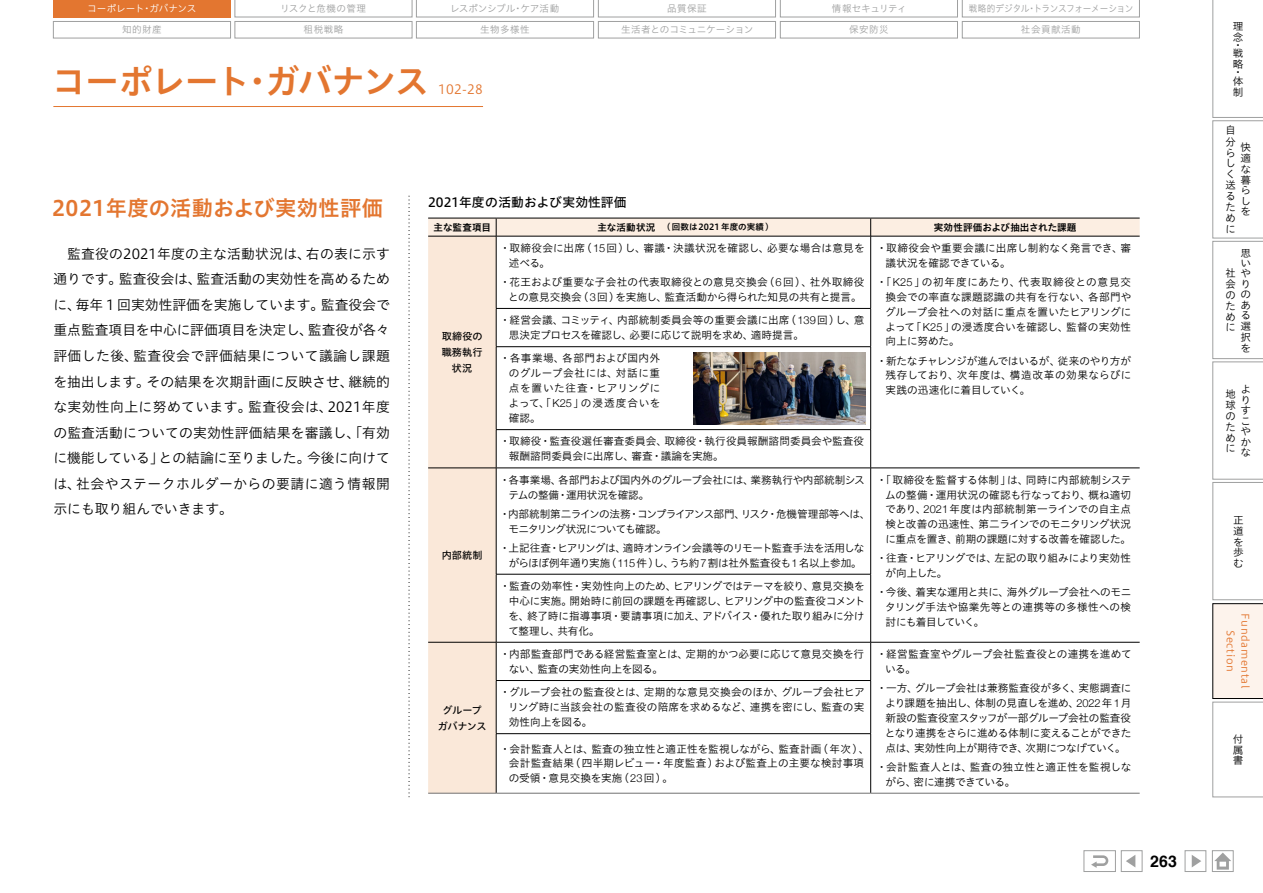
<style>
.page{position:relative;width:1263px;height:893px;background:#fff}
.page>*{position:absolute;margin:0;border:0;box-sizing:border-box;transform-origin:0 0}
.t1{font:34.05px "Hiragino UD Sans Std W6";letter-spacing:-.045em;color:#e37630}
.t2{font:21.3px "Hiragino UD Sans Std W6";letter-spacing:.02em;color:#e37630}
.t3{font:700 15.9px "Helvetica";color:#000}
.t4{font:13.8px/25.5px "Hiragino UD Sans Std W3";letter-spacing:.035em;color:#000;text-align:justify}
.t5{font:12.75px "Hiragino UD Sans Std W5";color:#000}
.t6{font:12.75px "Hiragino UD Sans Std W3";color:#e37630}
.t7{font:10.65px/14.9px "Hiragino UD Sans Std W3";letter-spacing:-.005em;color:#000;text-align:justify}
.t8{font:10.65px/14.9px "Hiragino UD Sans Std W3";letter-spacing:.02em;color:#000}
.t9{font:10.65px/14.9px "Hiragino UD Sans Std W3";letter-spacing:-.03em;color:#000;text-align:right}
.t10{font:10.65px/14.9px "Hiragino UD Sans Std W3";letter-spacing:-.065em;color:#000}
.t11{font:10.65px/14.9px "Hiragino UD Sans Std W3";letter-spacing:.015em;color:#000}
.t12{font:10.35px/10.5px "Hiragino UD Sans Std W3";color:#000}
.t13{font:10.35px/14.9px "Hiragino UD Sans Std W3";letter-spacing:.05em;color:#e37630;text-align:center}
.t14{font:10.05px/15.9px "Hiragino UD Sans Std W5";letter-spacing:.015em;color:#000;text-align:center}
.t15{font:10.05px/15.9px "Hiragino UD Sans Std W5";letter-spacing:-.045em;color:#000;text-align:center}
.t16{font:9.6px/21px "Hiragino UD Sans Std W3";letter-spacing:.005em;color:#9fa0a0;text-align:center}
.t17{font:9.6px/21px "Hiragino UD Sans Std W3";letter-spacing:-.015em;color:#9fa0a0;text-align:center;scale:.9 1}
.t18{font:9.6px "Hiragino UD Sans Std W6";color:#000}
.t19{font:9.6px/21px "Hiragino UD Sans Std W3";letter-spacing:.035em;color:#9fa0a0;text-align:center}
.t20{font:9.6px "Hiragino UD Sans Std W3";letter-spacing:-.015em;color:#fff}
.t21{font:8.55px "Hiragino UD Sans Std W6";letter-spacing:.02em;color:#000}
.s1{font-size:9.6px}
.s2{font-family:"Helvetica Neue";font-weight:300;font-size:11.1px}
</style>
<div class="page">
<hr style="left:53px;top:106px;width:430px;height:1px;background:#e37630">
<svg style="left:409px;top:196px;width:1px;height:601px"></svg>
<hr style="left:428px;top:793px;width:68px;height:1px;background:#727171">
<hr style="left:871px;top:793px;width:269px;height:1px;background:#727171">
<hr style="left:496px;top:793px;width:375px;height:1px;background:#727171">
<svg style="left:428px;top:218px;width:712px;height:575px"></svg>
<img style="left:693px;top:352px;width:172px;height:72px">
<div style="left:1185px;top:850px;width:21px;height:22px;background:#fff;border:1px solid #9fa0a0"></div>
<svg style="left:1192px;top:855px;width:9px;height:12px"></svg>
<div style="left:1121px;top:850px;width:21px;height:22px;background:#fff;border:1px solid #9fa0a0"></div>
<svg style="left:1126px;top:855px;width:9px;height:12px"></svg>
<div style="left:1212px;top:850px;width:21px;height:22px;background:#fff;border:1px solid #9fa0a0"></div>
<svg style="left:1214px;top:853px;width:17px;height:17px"></svg>
<div style="left:1084px;top:850px;width:32px;height:22px;background:#fff;border:1px solid #9fa0a0"></div>
<svg style="left:1091px;top:855px;width:17px;height:13px"></svg>
<svg style="left:1212px;top:0;width:51px;height:797px"></svg>
<div style="left:53px;top:0;width:178px;height:17px;background:#e37630"></div>
<div style="left:53px;top:21px;width:178px;height:17px;border:1px solid #9fa0a0"></div>
<div style="left:235px;top:21px;width:177px;height:17px;border:1px solid #9fa0a0"></div>
<div style="left:416px;top:21px;width:178px;height:17px;border:1px solid #9fa0a0"></div>
<div style="left:598px;top:21px;width:178px;height:17px;border:1px solid #9fa0a0"></div>
<div style="left:780px;top:21px;width:178px;height:17px;border:1px solid #9fa0a0"></div>
<svg style="left:235px;top:0;width:905px;height:17px"></svg>
<div style="left:962px;top:21px;width:178px;height:17px;border:1px solid #9fa0a0"></div>
<p class="t20" style="left:87px;top:1px;width:111px">コーポレート・ガバナンス</p>
<p class="t16" style="left:122px;top:19px;width:41px">知的財産</p>
<p class="t19" style="left:280px;top:-2px;width:87px">リスクと危機の管理租税戦略</p>
<p class="t16" style="left:450px;top:-2px;width:110px">レスポンシブル・ケア活動生物多様性</p>
<p class="t16" style="left:621px;top:-2px;width:134px">品質保証<br>生活者とのコミュニケーション</p>
<p class="t16" style="left:832px;top:-2px;width:76px">情報セキュリティ保安防災</p>
<p class="t17" style="left:969px;top:-2px;width:184px">戦略的デジタル・トランスフォーメーション社会貢献活動</p>
<h1 class="t1" style="left:52px;top:55px;width:379px">コーポレート・ガバナンス</h1>
<p class="t6" style="left:438px;top:79px;width:46px">102-28</p>
<h2 class="t2" style="left:52px;top:191px;width:332px">2021年度の活動および実効性評価</h2>
<p class="t4" style="left:53px;top:240px;width:338px;text-indent:14px">監査役の2021年度の主な活動状況は、右の表に示す通りです。監査役会は、監査活動の実効性を高めるために、毎年１回実効性評価を実施しています。監査役会で重点監査項目を中心に評価項目を決定し、監査役が各々評価した後、監査役会で評価結果について議論し課題を抽出します。その結果を次期計画に反映させ、継続的な実効性向上に努めています。監査役会は、2021年度の監査活動についての実効性評価結果を審議し、「有効に機能している」との結論に至りました。今後に向けては、社会やステークホルダーからの要請に適う情報開示にも取り組んでいきます。</p>
<p class="t5" style="left:428px;top:192px;width:200px">2021年度の活動および実効性評価</p>
<p class="t18" style="left:433px;top:220px;width:59px">主な監査項目</p>
<p class="t21" style="left:597px;top:221px;width:178px"><span class="s1">主な活動状況　</span>（回数は2021 年度の実績）</p>
<p class="t18" style="left:934px;top:220px;width:144px">実効性評価および抽出された課題</p>
<p class="t14" style="left:442px;top:328px;width:42px">取締役の職務執行状況</p>
<p class="t14" style="left:442px;top:547px;width:42px">内部統制</p>
<p class="t15" style="left:438px;top:701px;width:50px">グループガバナンス</p>
<p class="t8" style="left:509px;top:240px;width:357px;text-indent:-9px">・取締役会に出席（<span class="s2">15</span>回）し、審議・決議状況を確認し、必要な場合は意見を述べる。　</p>
<p class="t7" style="left:500px;top:274px;width:366px;text-align:center">・花王および重要な子会社の代表取締役との意見交換会（<span class="s2">6</span>回）、社外取締役との意見交換会（<span class="s2">3</span>回）を実施し、監査活動から得られた知見の共有と提言。</p>
<p class="t7" style="left:509px;top:312px;width:357px;text-indent:-9px">・経営会議、コミッティ、内部統制委員会等の重要会議に出席（<span class="s2">139</span>回）し、意思決定プロセスを確認し、必要に応じて説明を求め、適時提言。</p>
<p class="t7" style="left:508px;top:350px;width:154px;text-indent:-8px">・各事業場、各部門および国内外のグループ会社には、対話に重点を置いた往査・ヒアリングによって、「<span class="s2">K25</span>」の浸透度合いを確認。</p>
<p class="t7" style="left:509px;top:433px;width:357px;text-indent:-9px">・取締役・監査役選任審査委員会、取締役・執行役員報酬諮問委員会や監査役報酬諮問委員会に出席し、審査・議論を実施。</p>
<p class="t7" style="left:508px;top:472px;width:358px;text-indent:-9px">・各事業場、各部門および国内外のグループ会社には、業務執行や内部統制システムの整備・運用状況を確認。</p>
<p class="t10" style="left:509px;top:506px;width:363px;text-indent:-9px">・内部統制第二ラインの法務・コンプライアンス部門、リスク・危機管理部等へは、モニタリング状況についても確認。</p>
<p class="t9" style="left:499px;top:540px;width:367px">・上記往査・ヒアリングは、適時オンライン会議等のリモート監査手法を活用しながらほぼ例年通り実施（<span class="s2">115</span>件）し、うち約<span class="s2">7</span>割は社外監査役も<span class="s2">1</span>名以上参加。</p>
<p class="t7" style="left:508px;top:578px;width:358px;text-indent:-9px">・監査の効率性・実効性向上のため、ヒアリングではテーマを絞り、意見交換を中心に実施。開始時に前回の課題を再確認し、ヒアリング中の監査役コメントを、終了時に指導事項・要請事項に加え、アドバイス・優れた取り組みに分けて整理し、共有化。</p>
<p class="t11" style="left:885px;top:240px;width:247px;text-indent:-9px">・取締役会や重要会議に出席し制約なく発言でき、審議状況を確認できている。</p>
<p class="t7" style="left:885px;top:274px;width:248px;text-indent:-8px">・「<span class="s2">K25</span>」の初年度にあたり、代表取締役との意見交換会での率直な課題認識の共有を行ない、各部門やグループ会社への対話に重点を置いたヒアリングによって「<span class="s2">K25</span>」の浸透度合いを確認し、監督の実効性向上に努めた。</p>
<p class="t7" style="left:885px;top:352px;width:247px;text-indent:-9px">・新たなチャレンジが進んではいるが、従来のやり方が残存しており、次年度は、構造改革の効果ならびに実践の迅速化に着目していく。</p>
<p class="t7" style="left:885px;top:472px;width:248px;text-indent:-9px">・「取締役を監督する体制」は、同時に内部統制システムの整備・運用状況の確認も行なっており、概ね適切であり、<span class="s2">2021</span>年度は内部統制第一ラインでの自主点検と改善の迅速性、第二ラインでのモニタリング状況に重点を置き、前期の課題に対する改善を確認した。</p>
<p class="t7" style="left:885px;top:550px;width:247px;text-indent:-9px">・往査・ヒアリングでは、左記の取り組みにより実効性が向上した。</p>
<p class="t7" style="left:885px;top:584px;width:248px;text-indent:-9px">・今後、着実な運用と共に、海外グループ会社へのモニタリング手法や協業先等との連携等の多様性への検討にも着目していく。</p>
<p class="t7" style="left:509px;top:646px;width:357px;text-indent:-9px">・内部監査部門である経営監査室とは、定期的かつ必要に応じて意見交換を行ない、監査の実効性向上を図る。</p>
<p class="t8" style="left:885px;top:646px;width:248px;text-indent:-9px">・経営監査室やグループ会社監査役との連携を進めている。</p>
<p class="t7" style="left:885px;top:680px;width:248px;text-indent:-8px">・一方、グループ会社は兼務監査役が多く、実態調査により課題を抽出し、体制の見直しを進め、<span class="s2">2022</span>年<span class="s2">1</span>月新設の監査役室スタッフが一部グループ会社の監査役となり連携をさらに進める体制に変えることができた点は、実効性向上が期待でき、次期につなげていく。</p>
<p class="t7" style="left:885px;top:759px;width:247px;text-indent:-9px">・会計監査人とは、監査の独立性と適正性を監視しながら、密に連携できている。</p>
<p class="t7" style="left:508px;top:684px;width:358px;text-indent:-8px">・グループ会社の監査役とは、定期的な意見交換会のほか、グループ会社ヒアリング時に当該会社の監査役の陪席を求めるなど、連携を密にし、監査の実効性向上を図る。</p>
<p class="t8" style="left:509px;top:740px;width:362px;text-indent:-9px">・会計監査人とは、監査の独立性と適正性を監視しながら、監査計画（年次）、会計監査結果（四半期レビュー・年度監査）および監査上の主要な検討事項の受領・意見交換を実施（<span class="s2">23</span>回）。</p>
<h3 class="t3" style="left:1150px;top:848px;width:28px">263</h3>
<p class="t12" style="left:1233px;top:20px;width:12px">理念</p>
<p class="t12" style="left:1233px;top:40px;width:12px;line-height:8.2px">・戦</p>
<p class="t12" style="left:1233px;top:60px;width:12px;line-height:8.2px">略・体</p>
<p class="t12" style="left:1233px;top:86px;width:11px">制</p>
<p class="t7" style="left:1225px;top:124px;width:11px;line-height:10.9px;text-align:left">自分らしく送るために</p>
<p class="t12" style="left:1240px;top:142px;width:12px;text-align:justify">快適な暮らしを</p>
<p class="t12" style="left:1240px;top:247px;width:12px">思いやりのある選択を</p>
<p class="t7" style="left:1225px;top:267px;width:12px;line-height:10.8px">社会のために</p>
<p class="t7" style="left:1225px;top:388px;width:11px;line-height:10.8px">地球のために</p>
<p class="t12" style="left:1240px;top:383px;width:12px">よりすこやかな</p>
<p class="t12" style="left:1233px;top:514px;width:12px;text-align:justify">正道を歩む</p>
<p class="t13" style="left:1253px;top:613px;width:76px;rotate:90deg">Fundamental<br>Section</p>
<p class="t12" style="left:1233px;top:733px;width:11px;text-align:justify">付属書</p>
</div>
